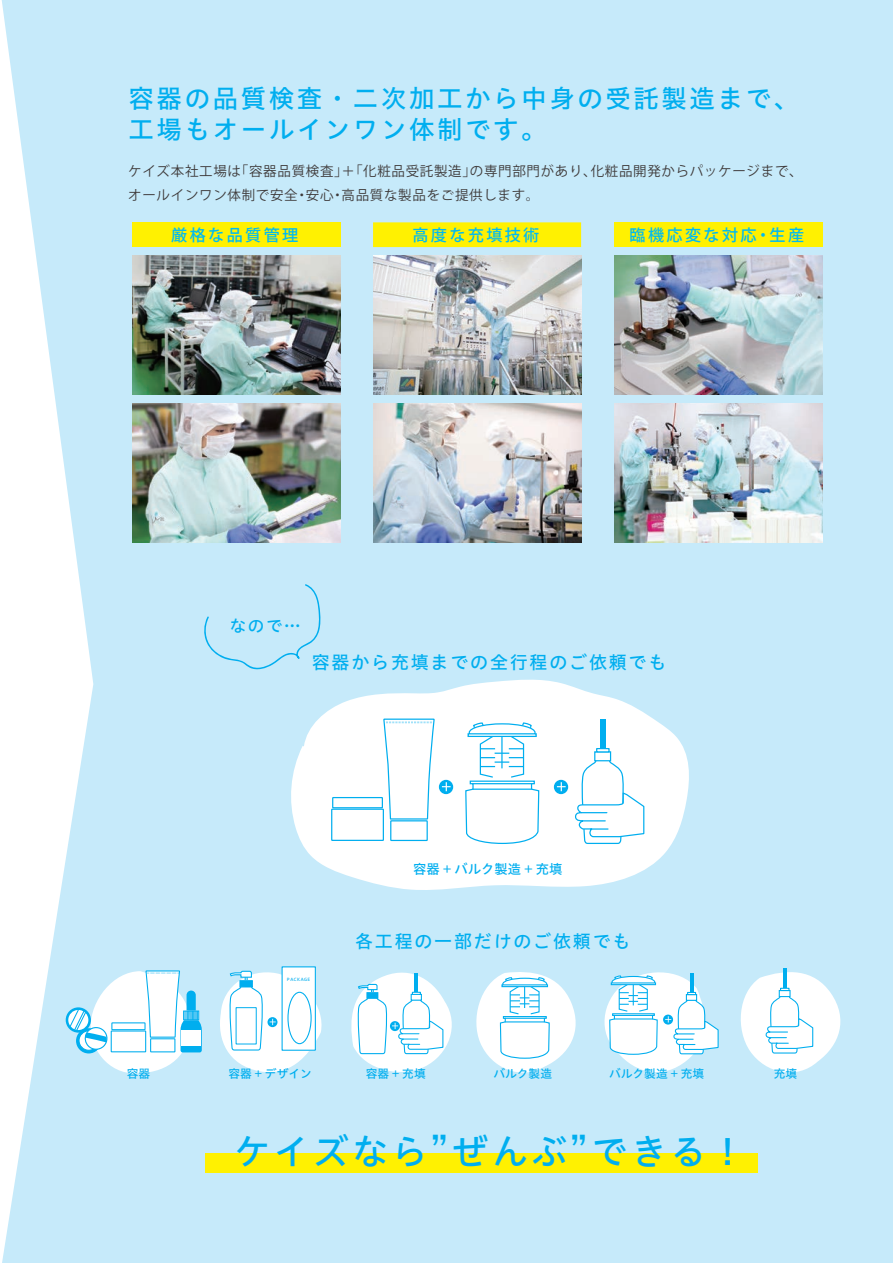
<style>
.page{position:relative;width:893px;height:1263px;background:#fff}
.page>*{position:absolute;margin:0;border:0;box-sizing:border-box;transform-origin:0 0}
.t1{font:35.85px "Hiragino UD Sans Std W5";letter-spacing:.1em;color:#00aeef}
.t2{font:25.5px/30.6px "Hiragino UD Sans Std W5";letter-spacing:.1em;color:#00aeef}
.t3{font:18px "Hiragino UD Sans Std W5";letter-spacing:.1em;color:#00aeef}
.t4{font:16.5px "Hiragino UD Sans Std W5";color:#00aeef}
.t5{font:500 16.05px "Koz Go Pr 6 N";letter-spacing:.15em;color:#00baf1}
.t6{font:13.5px/24px "Koz Go Pr 6 N";letter-spacing:.05em;color:#3e3a3a}
.t7{font:13.35px "Hiragino UD Sans Std W5";color:#00aeef}
.t8{font:11.7px "Hiragino UD Sans Std W5";color:#00aeef}
.t9{font:4.35px "Hiragino UD Sans Std W5";letter-spacing:-.2em;color:#00aeef}
</style>
<div class="page">
<div style="left:1px;top:0;width:892px;height:1263px;background:#c6eafa"></div>
<div style="left:205px;top:1154px;width:552px;height:19px;background:#fff101"></div>
<svg style="left:291px;top:679px;width:398px;height:211px;fill:#fff"></svg>
<div style="left:391px;top:821px;width:36px;height:19px;background:#fff"></div>
<div style="left:390px;top:820px;width:38px;height:21px;border:1px solid #00aeef"></div>
<svg style="left:383px;top:693px;width:52px;height:127px;background:#f0fafe"></svg>
<div style="left:332px;top:809px;width:51px;height:31px;background:#fff"></div>
<div style="left:331px;top:808px;width:53px;height:33px;border:1px solid #00aeef"></div>
<div style="left:333px;top:797px;width:49px;height:11px;background:#fff"></div>
<div style="left:332px;top:797px;width:51px;height:11px;border:1px solid #00aeef"></div>
<svg style="left:465px;top:722px;width:75px;height:123px;background:#e8f7fd"></svg>
<div style="left:467px;top:733px;width:70px;height:4px;border:1px solid #00aeef"></div>
<hr style="left:473px;top:783px;width:58px;height:1px;background:#00aeef">
<hr style="left:473px;top:788px;width:58px;height:2px;background:#00aeef">
<div style="left:600px;top:719px;width:5px;height:30px;background:#00aeef"></div>
<div style="left:595px;top:752px;width:16px;height:9px;background:#fff"></div>
<div style="left:594px;top:751px;width:17px;height:10px;border:1px solid #00aeef"></div>
<div style="left:596px;top:748px;width:14px;height:4px;border:1px solid #00aeef"></div>
<svg style="left:574px;top:760px;width:71px;height:85px;background:#e8f7fd"></svg>
<div style="left:439px;top:780px;width:14px;height:14px;background:#00aeef;border-radius:50%"></div>
<svg style="left:442px;top:782px;width:9px;height:9px"></svg>
<div style="left:554px;top:780px;width:14px;height:14px;background:#00aeef;border-radius:50%"></div>
<svg style="left:557px;top:782px;width:9px;height:9px"></svg>
<svg style="left:740px;top:968px;width:101px;height:105px"></svg>
<svg style="left:351px;top:972px;width:101px;height:100px"></svg>
<svg style="left:604px;top:972px;width:115px;height:101px"></svg>
<svg style="left:220px;top:968px;width:102px;height:104px"></svg>
<svg style="left:204px;top:584px;width:117px;height:86px"></svg>
<svg style="left:476px;top:972px;width:100px;height:101px"></svg>
<div style="left:501px;top:984px;width:47px;height:3px;border:1px solid #00aeef"></div>
<hr style="left:505px;top:1018px;width:39px;height:1px;background:#00aeef">
<hr style="left:505px;top:1021px;width:39px;height:1px;background:#00aeef">
<svg style="left:1px;top:0;width:92px;height:1263px;fill:#fff"></svg>
<img style="left:614px;top:256px;width:208px;height:138px">
<img style="left:614px;top:404px;width:208px;height:138px">
<div style="left:614px;top:222px;width:208px;height:25px;background:#fff101"></div>
<img style="left:132px;top:404px;width:208px;height:138px">
<img style="left:132px;top:256px;width:208px;height:138px">
<div style="left:132px;top:222px;width:208px;height:25px;background:#fff101"></div>
<img style="left:373px;top:404px;width:208px;height:138px">
<div style="left:373px;top:222px;width:208px;height:25px;background:#fff101"></div>
<img style="left:373px;top:256px;width:208px;height:138px">
<svg style="left:66px;top:1007px;width:25px;height:26px"></svg>
<svg style="left:69px;top:948px;width:133px;height:128px"></svg>
<div style="left:181px;top:1030px;width:20px;height:15px;background:#fff"></div>
<h2 class="t2" style="left:129px;top:82px;width:672px">容器の品質検査・二次加工から中身の受託製造まで、工場もオールインワン体制です。</h2>
<p class="t6" style="left:128px;top:159px;width:676px">ケイズ本社工場は「容器品質検査」＋「化粧品受託製造」の専門部門があり、化粧品開発からパッケージまで、オールインワン体制で安全・安心・高品質な製品をご提供します。</p>
<p class="t5" style="left:171px;top:226px;width:129px">厳格な品質管理</p>
<p class="t5" style="left:412px;top:226px;width:129px">高度な充填技術</p>
<p class="t5" style="left:630px;top:226px;width:176px">臨機応変な対応・生産</p>
<p class="t4" style="left:230px;top:613px;width:72px">なので…</p>
<h3 class="t3" style="left:312px;top:648px;width:356px">容器から充填までの全行程のご依頼でも</h3>
<p class="t7" style="left:413px;top:859px;width:151px">容器 + バルク製造 + 充填</p>
<h3 class="t3" style="left:355px;top:927px;width:277px">各工程の一部だけのご依頼でも</h3>
<p class="t9" style="left:286px;top:976px;width:26px">ＰＡＣＫＡＧＥ</p>
<p class="t8" style="left:127px;top:1064px;width:25px">容器</p>
<p class="t8" style="left:229px;top:1064px;width:85px">容器 + デザイン</p>
<p class="t8" style="left:366px;top:1064px;width:61px">容器 + 充填</p>
<p class="t8" style="left:493px;top:1064px;width:60px">バルク製造</p>
<p class="t8" style="left:609px;top:1064px;width:97px">バルク製造 + 充填</p>
<p class="t8" style="left:774px;top:1064px;width:25px">充填</p>
<h1 class="t1" style="left:234px;top:1124px;width:513px">ケイズなら”ぜんぶ”できる！</h1>
</div>
